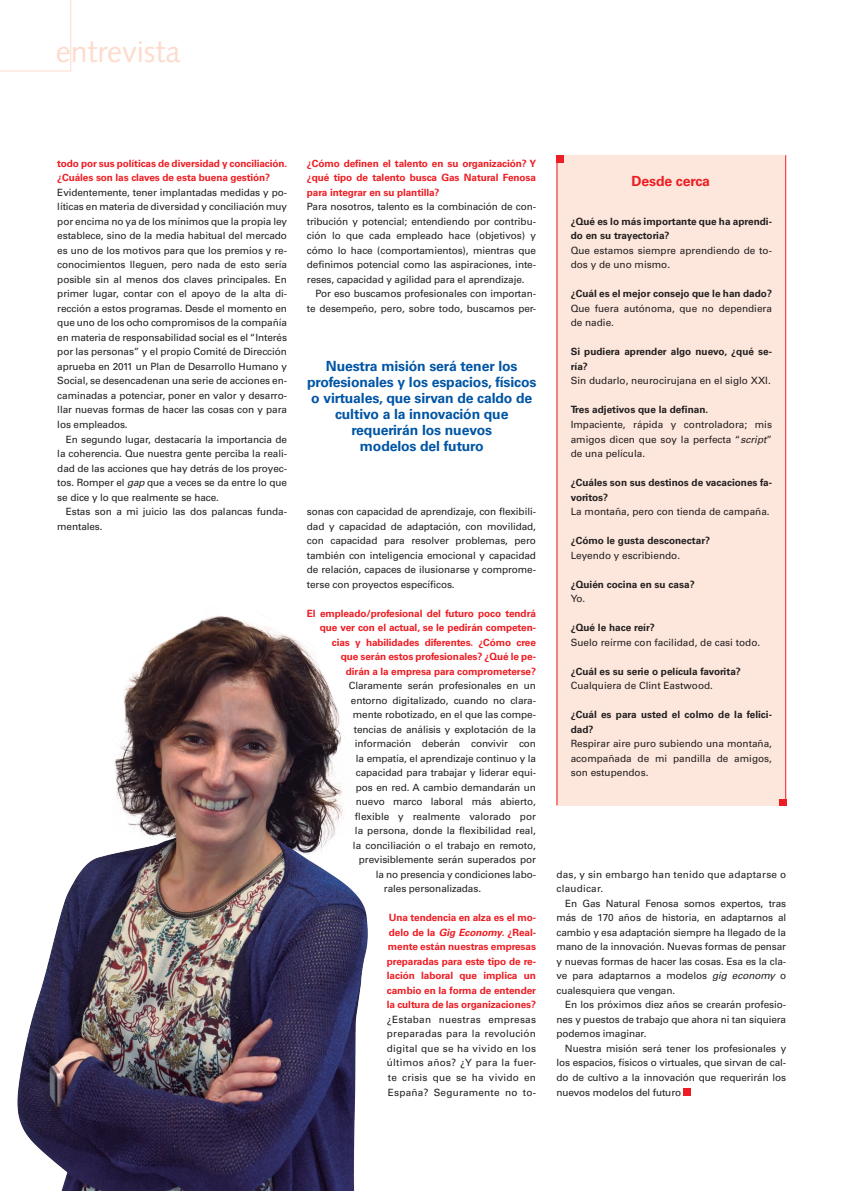
<style>
.page{position:relative;width:842px;height:1191px;background:#fff}
.page>*{position:absolute;margin:0;border:0;box-sizing:border-box;transform-origin:0 0}
.GEST_0_Seccio_següen{font:30px "Syntax LT";color:#fddcce}
._1_Destacat{font:700 14px/16px "Univers LT";letter-spacing:-.01em;color:#0155a5;text-align:center}
.SEL_2_Despiece_Entre{font:700 14px "Univers LT";letter-spacing:-.01em;color:#ee1d23}
._1_Text{font:10px/14.5px "Univers LT";letter-spacing:-.01em;color:#231f20;text-align:justify}
._1_Text_Sagnat{font:10px/14.5px "Univers LT";letter-spacing:-.01em;color:#231f20;text-align:justify}
.GEST_1_Pregunta{font:700 10px/14.5px "Univers LT";letter-spacing:-.01em;color:#ee1d23;text-align:justify}
._1_Text_Sagnat-2{font:700 10px/14.5px "Univers LT";color:#231f20}
._1_Text-2{font:10px/14.5px "Univers LT";letter-spacing:.02em;color:#231f20}
.s1{font-style:italic}
</style>
<div class="page">
<div style="left:556px;top:155px;width:230px;height:650px;background:#fde7dc"></div>
<div style="left:556px;top:155px;width:7px;height:7px;background:#ee1d23"></div>
<hr style="left:785px;top:155px;width:1px;height:650px;background:#ee1d23">
<hr style="left:556px;top:155px;width:1px;height:650px;background:#ee1d23">
<div style="left:779px;top:799px;width:7px;height:6px;background:#ee1d23"></div>
<div style="left:683px;top:1088px;width:8px;height:7px;background:#ee1d23"></div>
<img style="left:17px;top:614px;width:351px;height:576px">
<svg style="left:0;top:0;width:71px;height:71px"></svg>
<p class="GEST_0_Seccio_següen" style="left:56px;top:34px;width:126px">entrevista</p>
<p class="GEST_1_Pregunta" style="left:57px;top:156px;width:231px">todo por sus políticas de diversidad y conciliación. ¿Cuáles son las claves de esta buena gestión?</p>
<p class="_1_Text" style="left:57px;top:185px;width:231px">Evidentemente, tener implantadas medidas y po&shy;líticas en materia de diversidad y conciliación muy por encima no ya de los mínimos que la propia ley establece, sino de la media habitual del mercado es uno de los motivos para que los premios y re&shy;conocimientos lleguen, pero nada de esto sería posible sin al menos dos claves principales. En primer lugar, contar con el apoyo de la alta di&shy;rección a estos programas. Desde el momento en que uno de los ocho compromisos de la compañía en materia de responsabilidad social es el “Interés por las personas” y el propio Comité de Dirección aprueba en 2011 un Plan de Desarrollo Humano y Social, se desencadenan una serie de acciones en&shy;caminadas a potenciar, poner en valor y desarro&shy;llar nuevas formas de hacer las cosas con y para los empleados.</p>
<p class="_1_Text_Sagnat" style="left:57px;top:431px;width:231px;text-indent:8px">En segundo lugar, destacaría la importancia de la coherencia. Que nuestra gente perciba la reali&shy;dad de las acciones que hay detrás de los proyec&shy;tos. Romper el <span class="s1">gap</span> que a veces se da entre lo que se dice y lo que realmente se hace.</p>
<p class="_1_Text_Sagnat" style="left:57px;top:504px;width:231px;text-indent:9px">Estas son a mi juicio las dos palancas funda&shy;mentales.</p>
<p class="GEST_1_Pregunta" style="left:307px;top:156px;width:230px">¿Cómo definen el talento en su organización? Y ¿qué tipo de talento busca Gas Natural Fenosa para integrar en su plantilla?</p>
<p class="_1_Text" style="left:307px;top:199px;width:231px">Para nosotros, talento es la combinación de con&shy;tribución y potencial; entendiendo por contribu&shy;ción lo que cada empleado hace (objetivos) y cómo lo hace (comportamientos), mientras que definimos potencial como las aspiraciones, inte&shy;reses, capacidad y agilidad para el aprendizaje.</p>
<p class="_1_Text_Sagnat" style="left:307px;top:286px;width:231px;text-align:right">Por eso buscamos profesionales con importan&shy;te desempeño, pero, sobre todo, buscamos per-</p>
<p class="_1_Destacat" style="left:307px;top:358px;width:231px">Nuestra misión será tener los profesionales y los espacios, físicos o virtuales, que sirvan de caldo de cultivo a la innovación que requerirán los nuevos<br>modelos del futuro</p>
<p class="_1_Text_Sagnat" style="left:307px;top:504px;width:231px">sonas con capacidad de aprendizaje, con flexibili&shy;dad y capacidad de adaptación, con movilidad, con capacidad para resolver problemas, pero también con inteligencia emocional y capacidad de relación, capaces de ilusionarse y comprome&shy;terse con proyectos específicos.</p>
<p class="GEST_1_Pregunta" style="left:307px;top:605px;width:231px;text-align:right">El empleado/profesional del futuro poco tendrá que ver con el actual, se le pedirán competen&shy;cias y habilidades diferentes. ¿Cómo cree<br>que serán estos profesionales? ¿Qué le pe-<br>dirán a la empresa para comprometerse?</p>
<p class="_1_Text" style="left:349px;top:678px;width:188px">Claramente serán profesionales en un</p>
<p class="_1_Text" style="left:351px;top:692px;width:187px">entorno digitalizado, cuando no clara-</p>
<p class="_1_Text" style="left:353px;top:707px;width:185px">mente robotizado, en el que las compe-</p>
<p class="_1_Text" style="left:354px;top:721px;width:184px">tencias de análisis y explotación de la</p>
<p class="_1_Text" style="left:355px;top:736px;width:182px">información deberán convivir con</p>
<p class="_1_Text" style="left:356px;top:750px;width:181px">la empatía, el aprendizaje continuo y la</p>
<p class="_1_Text" style="left:356px;top:765px;width:182px">capacidad para trabajar y liderar equi-</p>
<p class="_1_Text" style="left:356px;top:779px;width:182px">pos en red. A cambio demandarán un</p>
<p class="_1_Text" style="left:356px;top:794px;width:182px">nuevo marco laboral más abierto,</p>
<p class="_1_Text" style="left:355px;top:808px;width:183px">flexible y realmente valorado por</p>
<p class="_1_Text" style="left:355px;top:823px;width:183px">la persona, donde la flexibilidad real,</p>
<p class="_1_Text" style="left:353px;top:837px;width:184px">la conciliación o el trabajo en remoto,</p>
<p class="_1_Text" style="left:359px;top:852px;width:179px">previsiblemente serán superados por</p>
<p class="_1_Text" style="left:376px;top:866px;width:161px">la no presencia y condiciones labo-</p>
<p class="_1_Text" style="left:384px;top:881px;width:99px">rales personalizadas.</p>
<p class="GEST_1_Pregunta" style="left:387px;top:910px;width:151px">Una tendencia en alza es el mo&shy;delo de la <span class="s1">Gig Economy</span>. ¿Real&shy;mente están nuestras empresas preparadas para este tipo de re&shy;lación laboral que implica un cambio en la forma de entender la cultura de las organizaciones?</p>
<p class="_1_Text" style="left:387px;top:1011px;width:151px">¿Estaban nuestras empresas preparadas para la revolución digital que se ha vivido en los últimos años? ¿Y para la fuer&shy;te crisis que se ha vivido en España? Seguramente no to-</p>
<p class="SEL_2_Despiece_Entre" style="left:631px;top:172px;width:80px">Desde cerca</p>
<p class="_1_Text_Sagnat-2" style="left:570px;top:214px;width:203px">¿Qué es lo más importante que ha aprendi&shy;do en su trayectoria?</p>
<p class="_1_Text_Sagnat" style="left:570px;top:243px;width:203px">Que estamos siempre aprendiendo de to&shy;dos y de uno mismo.</p>
<p class="_1_Text_Sagnat-2" style="left:570px;top:286px;width:203px">¿Cuál es el mejor consejo que le han dado?</p>
<p class="_1_Text_Sagnat" style="left:570px;top:301px;width:203px">Que fuera autónoma, que no dependiera de nadie.</p>
<p class="_1_Text_Sagnat-2" style="left:570px;top:344px;width:203px">Si pudiera aprender algo nuevo, ¿qué se&shy;ría?</p>
<p class="_1_Text_Sagnat" style="left:570px;top:373px;width:202px">Sin dudarlo, neurocirujana en el siglo XXI.</p>
<p class="_1_Text_Sagnat-2" style="left:570px;top:402px;width:139px">Tres adjetivos que la definan.</p>
<p class="_1_Text_Sagnat" style="left:570px;top:417px;width:203px">Impaciente, rápida y controladora; mis amigos dicen que soy la perfecta “<span class="s1">script</span>” de una película.</p>
<p class="_1_Text_Sagnat-2" style="left:570px;top:475px;width:203px">¿Cuáles son sus destinos de vacaciones fa&shy;voritos?</p>
<p class="_1_Text_Sagnat" style="left:570px;top:504px;width:200px">La montaña, pero con tienda de campaña.</p>
<p class="_1_Text_Sagnat-2" style="left:570px;top:533px;width:141px">¿Cómo le gusta desconectar?</p>
<p class="_1_Text_Sagnat" style="left:570px;top:547px;width:111px">Leyendo y escribiendo.</p>
<p class="_1_Text_Sagnat-2" style="left:570px;top:576px;width:125px">¿Quién cocina en su casa?</p>
<p class="_1_Text_Sagnat" style="left:570px;top:591px;width:16px">Yo.</p>
<p class="_1_Text_Sagnat-2" style="left:570px;top:620px;width:86px">¿Qué le hace reír?</p>
<p class="_1_Text_Sagnat" style="left:570px;top:634px;width:191px">Suelo reírme con facilidad, de casi todo.</p>
<p class="_1_Text_Sagnat-2" style="left:570px;top:663px;width:172px">¿Cuál es su serie o película favorita?</p>
<p class="_1_Text_Sagnat" style="left:570px;top:678px;width:144px">Cualquiera de Clint Eastwood.</p>
<p class="_1_Text_Sagnat-2" style="left:570px;top:707px;width:203px">¿Cuál es para usted el colmo de la felici&shy;dad?</p>
<p class="_1_Text_Sagnat" style="left:570px;top:736px;width:203px">Respirar aire puro subiendo una montaña, acompañada de mi pandilla de amigos, son estupendos.</p>
<p class="_1_Text-2" style="left:556px;top:866px;width:231px">das, y sin embargo han tenido que adaptarse o claudicar.</p>
<p class="_1_Text_Sagnat" style="left:556px;top:895px;width:231px;text-indent:8px">En Gas Natural Fenosa somos expertos, tras más de 170 años de historia, en adaptarnos al cambio y esa adaptación siempre ha llegado de la mano de la innovación. Nuevas formas de pensar y nuevas formas de hacer las cosas. Esa es la cla&shy;ve para adaptarnos a modelos <span class="s1">gig economy</span> o cualesquiera que vengan.</p>
<p class="_1_Text_Sagnat" style="left:556px;top:997px;width:231px;text-indent:9px">En los próximos diez años se crearán profesio&shy;nes y puestos de trabajo que ahora ni tan siquiera podemos imaginar.</p>
<p class="_1_Text_Sagnat" style="left:556px;top:1040px;width:231px;text-indent:8px">Nuestra misión será tener los profesionales y los espacios, físicos o virtuales, que sirvan de cal&shy;do de cultivo a la innovación que requerirán los nuevos modelos del futuro</p>
</div>
